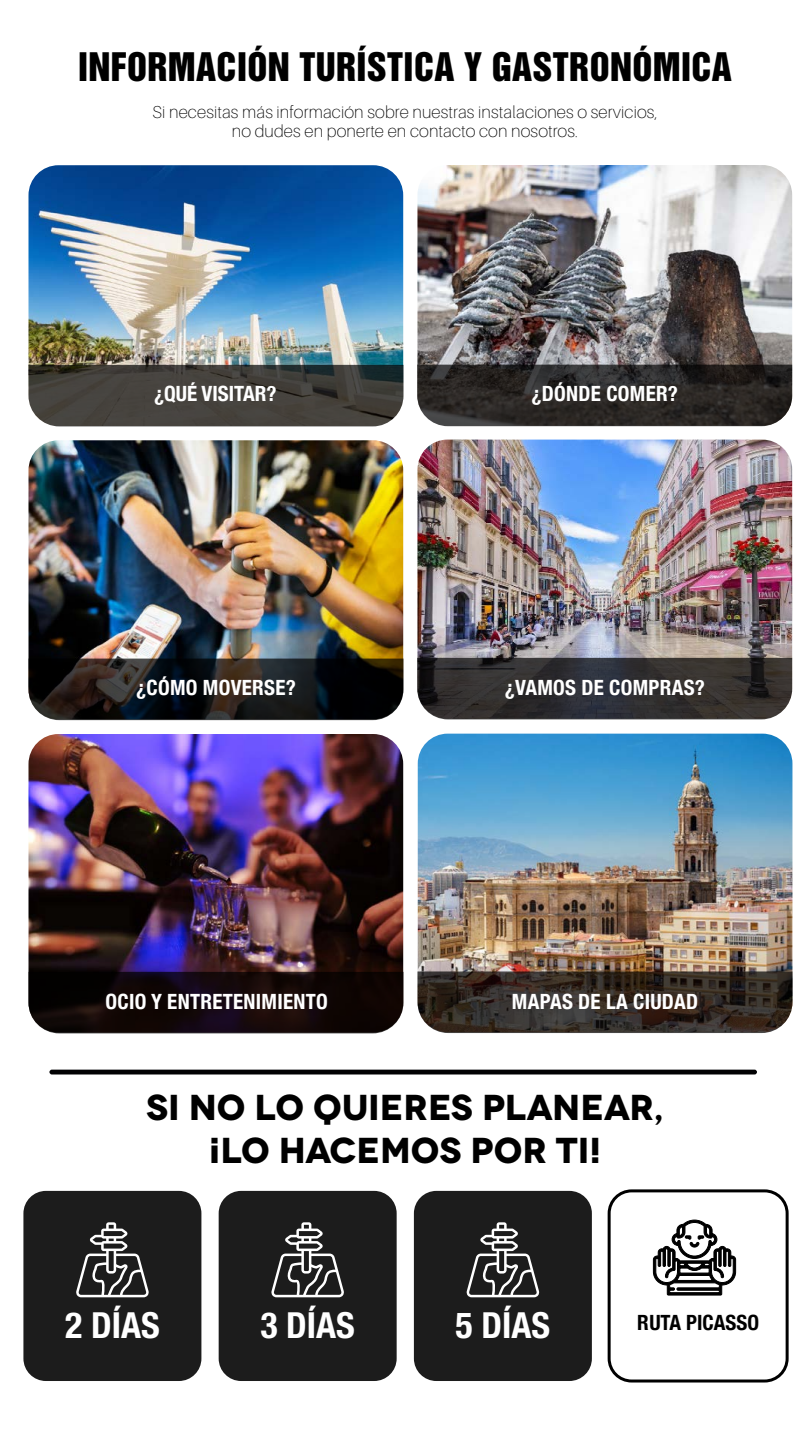
<style>
.page{position:relative;width:810px;height:1440px;background:#fff}
.page>*{position:absolute;margin:0;border:0;box-sizing:border-box;transform-origin:0 0}
.t1{font:700 36px/43.2px "Novecentowide";letter-spacing:-.01em;color:#000;text-align:center}
.t2{font:36px "Helvetica Inserat";letter-spacing:.01em;color:#000}
.t3{font:700 condensed 36px "Helvetica Neue";color:#fff}
.t4{font:700 condensed 21px "Helvetica Neue";letter-spacing:.015em;color:#fff}
.t5{font:700 condensed 21px "Helvetica Neue";color:#000}
.t6{font:100 17.25px/18.8px "Aileron";letter-spacing:.01em;color:#000;text-align:center}
</style>
<div class="page">
<img style="left:28px;top:165px;width:375px;height:200px">
<svg style="left:28px;top:365px;width:376px;height:61px;background:#44423d"></svg>
<img style="left:417px;top:165px;width:375px;height:200px">
<svg style="left:417px;top:365px;width:375px;height:61px;background:#2e2c2a"></svg>
<img style="left:28px;top:440px;width:375px;height:219px">
<svg style="left:28px;top:659px;width:376px;height:61px;background:#1c1b1b"></svg>
<img style="left:418px;top:734px;width:374px;height:237px">
<svg style="left:417px;top:971px;width:375px;height:62px;background:#39302a"></svg>
<div style="left:608px;top:1189px;width:181px;height:194px;border:3px solid #000;border-radius:22px"></div>
<svg style="left:653px;top:1219px;width:83px;height:77px"></svg>
<img style="left:28px;top:734px;width:375px;height:238px">
<svg style="left:28px;top:972px;width:376px;height:61px;background:#150c0d"></svg>
<div style="left:23px;top:1191px;width:178px;height:190px;background:#1c1c1c;border-radius:22px"></div>
<svg style="left:76px;top:1222px;width:73px;height:75px"></svg>
<div style="left:219px;top:1191px;width:178px;height:190px;background:#1c1c1c;border-radius:22px"></div>
<svg style="left:271px;top:1222px;width:73px;height:75px"></svg>
<div style="left:414px;top:1191px;width:178px;height:190px;background:#1c1c1c;border-radius:22px"></div>
<svg style="left:466px;top:1222px;width:73px;height:75px"></svg>
<img style="left:417px;top:440px;width:375px;height:218px">
<svg style="left:417px;top:658px;width:375px;height:61px;background:#333133"></svg>
<div style="left:49px;top:1070px;width:708px;height:5px;background:#020203;border-radius:2px"></div>
<h1 class="t2" style="left:78px;top:45px;width:655px">INFORMACIÓN TURÍSTICA Y GASTRONÓMICA</h1>
<p class="t6" style="left:152px;top:103px;width:507px">Si necesitas más información sobre nuestras instalaciones o servicios, no dudes en ponerte en contacto con nosotros.</p>
<p class="t4" style="left:154px;top:381px;width:124px">¿QUÉ VISITAR?</p>
<p class="t4" style="left:532px;top:381px;width:148px">¿DÓNDE COMER?</p>
<p class="t4" style="left:136px;top:675px;width:161px">¿CÓMO MOVERSE?</p>
<p class="t4" style="left:106px;top:988px;width:224px">OCIO Y ENTRETENIMIENTO</p>
<p class="t4" style="left:505px;top:674px;width:202px">¿VAMOS DE COMPRAS?</p>
<p class="t4" style="left:512px;top:988px;width:188px">MAPAS DE LA CIUDAD</p>
<h1 class="t1" style="left:146px;top:1086px;width:519px">SI NO LO QUIERES PLANEAR, ¡LO HACEMOS POR TI!</h1>
<h1 class="t3" style="left:65px;top:1304px;width:96px">2 DÍAS</h1>
<h1 class="t3" style="left:260px;top:1304px;width:96px">3 DÍAS</h1>
<h1 class="t3" style="left:456px;top:1304px;width:96px">5 DÍAS</h1>
<p class="t5" style="left:637px;top:1310px;width:123px">RUTA PICASSO</p>
</div>
